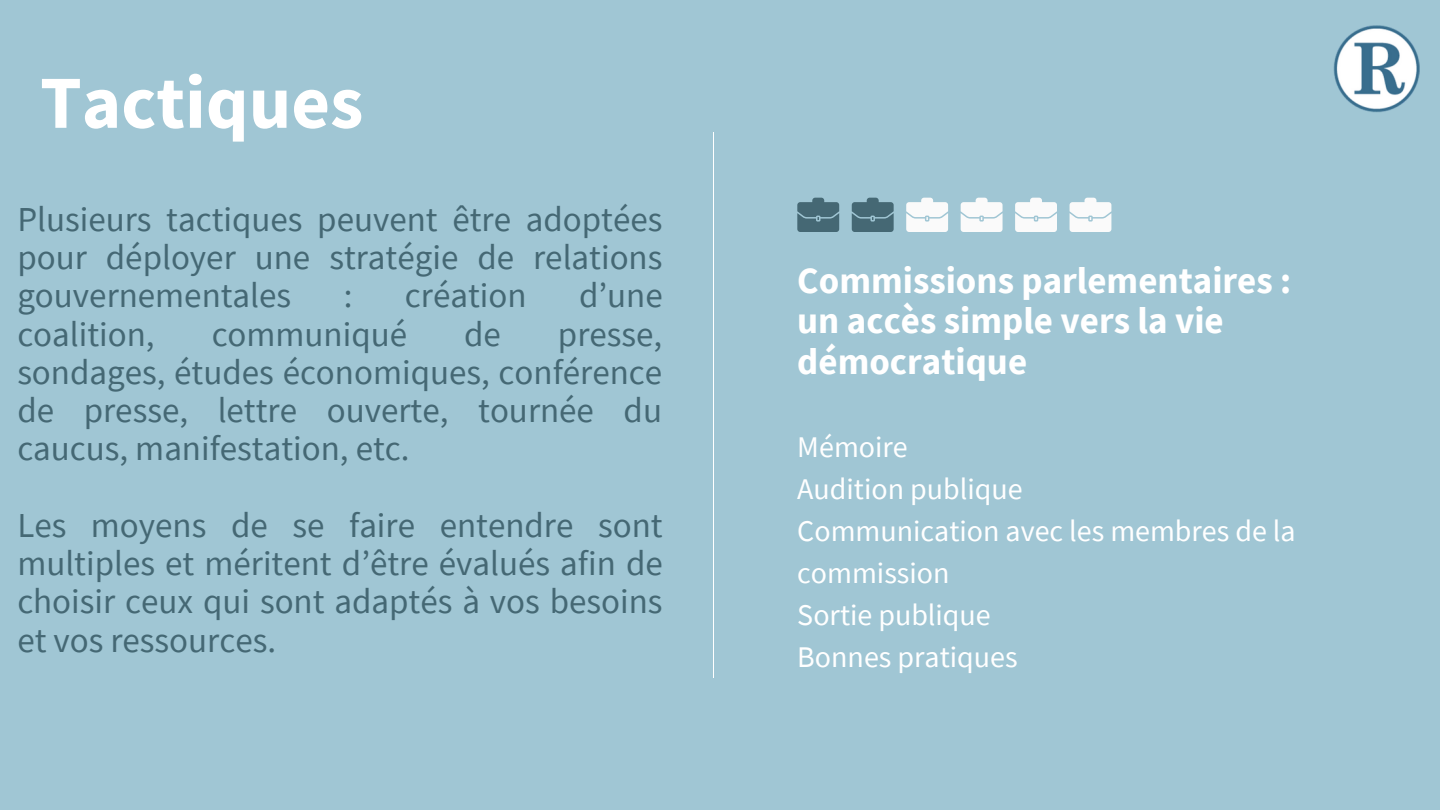
<style>
.page{position:relative;width:1440px;height:810px;background:#a0c6d4}
.page>*{position:absolute;margin:0;border:0;box-sizing:border-box;transform-origin:0 0}
.t1{font:700 75px "Source Sans Pro";color:#fff}
.t2{font:700 37px/40.5px "Source Sans Pro";color:#fff}
.t3{font:35px/38.2px "Source Sans Pro";color:#456874;text-align:justify}
.t4{font:30px/42px "Source Sans Pro";color:#fff}
</style>
<div class="page">
<svg style="left:797px;top:198px;width:97px;height:34px"></svg>
<svg style="left:906px;top:198px;width:205px;height:34px"></svg>
<hr style="left:713px;top:132px;width:1px;height:546px;background:#fff">
<img style="left:1334px;top:25px;width:86px;height:87px">
<p class="t1" style="left:40px;top:54px;width:325px">Tactiques</p>
<p class="t3" style="left:17px;top:199px;width:647px">Plusieurs tactiques peuvent être adoptées pour déployer une stratégie de relations gouvernementales</p>
<p class="t3" style="left:344px;top:276px;width:10px">:</p>
<p class="t3" style="left:405px;top:276px;width:123px">création</p>
<p class="t3" style="left:579px;top:276px;width:85px">d’une</p>
<p class="t3" style="left:17px;top:314px;width:139px">coalition,</p>
<p class="t3" style="left:212px;top:314px;width:197px">communiqué</p>
<p class="t3" style="left:464px;top:314px;width:38px">de</p>
<p class="t3" style="left:17px;top:314px;width:646px;text-indent:541px">presse, sondages, études économiques, conférence de presse, lettre ouverte, tournée du caucus, manifestation, etc.</p>
<p class="t3" style="left:17px;top:505px;width:647px">Les moyens de se faire entendre sont multiples et méritent d’être évalués afin de choisir ceux qui sont adaptés à vos besoins et vos ressources.</p>
<p class="t2" style="left:797px;top:259px;width:496px">Commissions parlementaires : un accès simple vers la vie démocratique</p>
<p class="t4" style="left:797px;top:426px;width:112px">Mémoire</p>
<p class="t4" style="left:797px;top:468px;width:227px">Audition publique</p>
<p class="t4" style="left:797px;top:510px;width:500px">Communication avec les membres de la commission</p>
<p class="t4" style="left:797px;top:594px;width:195px">Sortie publique</p>
<p class="t4" style="left:797px;top:636px;width:222px">Bonnes pratiques</p>
</div>
